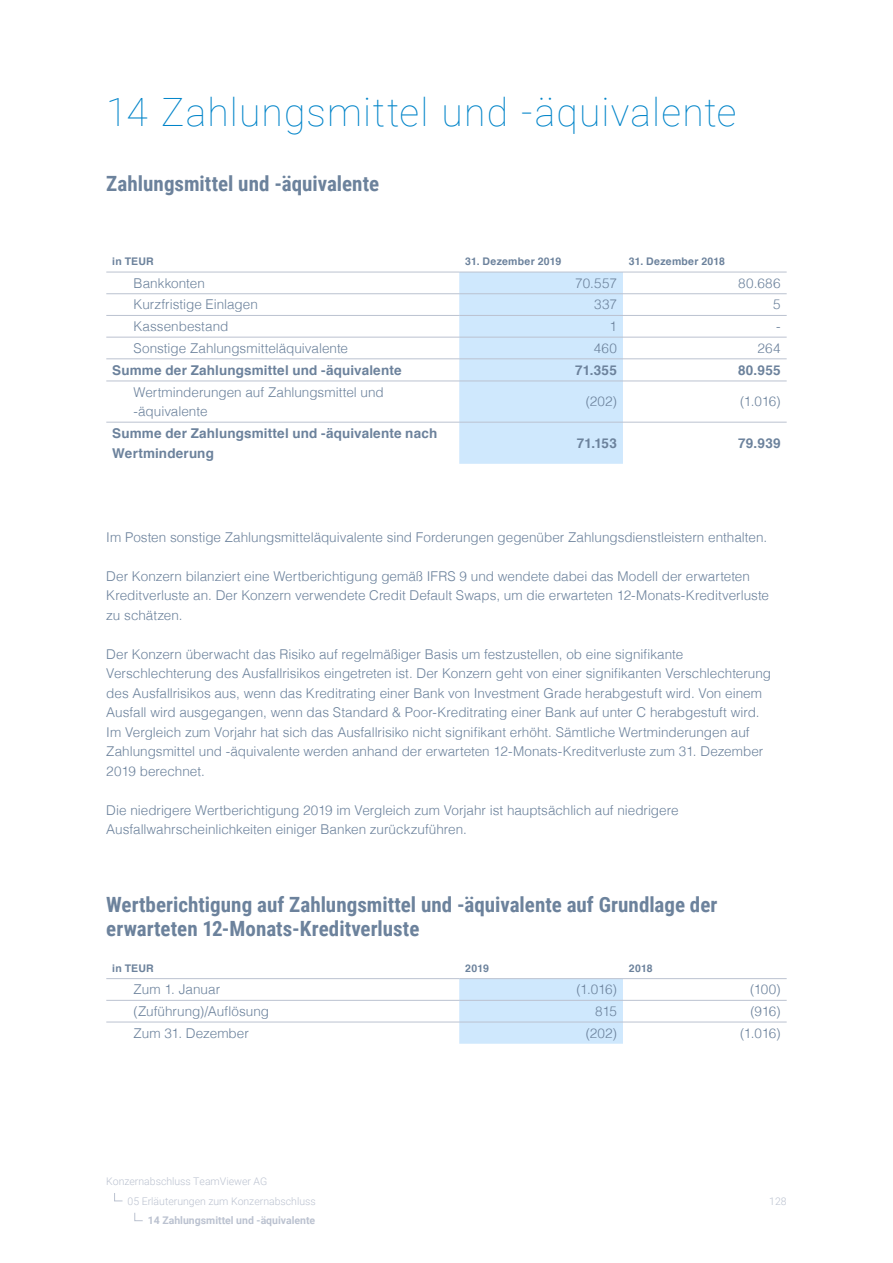
<style>
.page{position:relative;width:893px;height:1263px;background:#fff}
.page>*{position:absolute;margin:0;border:0;box-sizing:border-box;transform-origin:0 0}
.t1{font:100 39px "Roboto";letter-spacing:.03em;color:#0084c9}
.t2{font:700 21px/24px "Roboto Condensed";color:#6c829c}
.t3{font:300 13.5px/19.5px "Helvetica";color:#6c829c}
.t4{font:700 13.5px/19.5px "Helvetica";letter-spacing:.01em;color:#6c829c}
.t5{font:300 10.5px "Roboto";color:#bbc2d0}
.t6{font:700 10.5px "Helvetica";letter-spacing:.02em;color:#6c829c}
.t7{font:700 10.5px "Roboto";color:#bbc2d0}
</style>
<div class="page">
<svg style="left:134px;top:1212px;width:9px;height:9px"></svg>
<svg style="left:114px;top:1193px;width:9px;height:8px"></svg>
<div style="left:459px;top:273px;width:164px;height:191px;background:#cfe8fd"></div>
<hr style="left:106px;top:272px;width:353px;height:1px;background:#bbc2d0">
<hr style="left:459px;top:272px;width:164px;height:1px;background:#bbc2d0">
<hr style="left:623px;top:272px;width:164px;height:1px;background:#bbc2d0">
<hr style="left:106px;top:293px;width:353px;height:1px;background:#bbc2d0">
<hr style="left:459px;top:293px;width:164px;height:1px;background:#bbc2d0">
<hr style="left:623px;top:293px;width:164px;height:1px;background:#bbc2d0">
<hr style="left:106px;top:315px;width:353px;height:1px;background:#bbc2d0">
<hr style="left:459px;top:315px;width:164px;height:1px;background:#bbc2d0">
<hr style="left:623px;top:315px;width:164px;height:1px;background:#bbc2d0">
<hr style="left:106px;top:337px;width:353px;height:1px;background:#bbc2d0">
<hr style="left:459px;top:337px;width:164px;height:1px;background:#bbc2d0">
<hr style="left:623px;top:337px;width:164px;height:1px;background:#bbc2d0">
<hr style="left:106px;top:359px;width:353px;height:1px;background:#bbc2d0">
<hr style="left:459px;top:359px;width:164px;height:1px;background:#bbc2d0">
<hr style="left:623px;top:359px;width:164px;height:1px;background:#bbc2d0">
<hr style="left:106px;top:381px;width:353px;height:1px;background:#bbc2d0">
<hr style="left:459px;top:381px;width:164px;height:1px;background:#bbc2d0">
<hr style="left:623px;top:381px;width:164px;height:1px;background:#bbc2d0">
<hr style="left:106px;top:422px;width:353px;height:1px;background:#bbc2d0">
<hr style="left:459px;top:422px;width:164px;height:1px;background:#bbc2d0">
<hr style="left:623px;top:422px;width:164px;height:1px;background:#bbc2d0">
<div style="left:459px;top:979px;width:164px;height:65px;background:#cfe8fd"></div>
<hr style="left:106px;top:978px;width:353px;height:1px;background:#bbc2d0">
<hr style="left:459px;top:978px;width:164px;height:1px;background:#bbc2d0">
<hr style="left:623px;top:978px;width:164px;height:1px;background:#bbc2d0">
<hr style="left:106px;top:1000px;width:353px;height:1px;background:#bbc2d0">
<hr style="left:459px;top:1000px;width:164px;height:1px;background:#bbc2d0">
<hr style="left:623px;top:1000px;width:164px;height:1px;background:#bbc2d0">
<hr style="left:106px;top:1022px;width:353px;height:1px;background:#bbc2d0">
<hr style="left:459px;top:1022px;width:164px;height:1px;background:#bbc2d0">
<hr style="left:623px;top:1022px;width:164px;height:1px;background:#bbc2d0">
<h1 class="t1" style="left:106px;top:85px;width:632px">14 Zahlungsmittel und -äquivalente</h1>
<h2 class="t2" style="left:106px;top:170px;width:274px">Zahlungsmittel und -äquivalente</h2>
<p class="t6" style="left:112px;top:253px;width:43px">in TEUR</p>
<p class="t6" style="left:465px;top:253px;width:98px">31. Dezember 2019</p>
<p class="t6" style="left:629px;top:253px;width:98px">31. Dezember 2018</p>
<p class="t3" style="left:134px;top:272px;width:73px">Bankkonten</p>
<p class="t3" style="left:575px;top:272px;width:43px">70.557</p>
<p class="t3" style="left:738px;top:272px;width:44px">80.686</p>
<p class="t3" style="left:134px;top:294px;width:126px">Kurzfristige Einlagen</p>
<p class="t3" style="left:594px;top:294px;width:24px">337</p>
<p class="t3" style="left:773px;top:294px;width:9px">5</p>
<p class="t3" style="left:134px;top:316px;width:96px">Kassenbestand</p>
<p class="t3" style="left:609px;top:316px;width:9px">1</p>
<p class="t3" style="left:776px;top:316px;width:6px">-</p>
<p class="t3" style="left:134px;top:337px;width:216px">Sonstige Zahlungsmitteläquivalente</p>
<p class="t3" style="left:594px;top:337px;width:25px">460</p>
<p class="t3" style="left:757px;top:337px;width:25px">264</p>
<p class="t4" style="left:112px;top:361px;width:291px">Summe der Zahlungsmittel und -äquivalente</p>
<p class="t4" style="left:575px;top:361px;width:43px">71.355</p>
<p class="t4" style="left:738px;top:361px;width:44px">80.955</p>
<p class="t3" style="left:134px;top:381px;width:252px">Wertminderungen auf Zahlungsmittel und -äquivalente</p>
<p class="t3" style="left:586px;top:391px;width:33px">(202)</p>
<p class="t3" style="left:740px;top:391px;width:42px">(1.016)</p>
<p class="t4" style="left:112px;top:424px;width:326px">Summe der Zahlungsmittel und -äquivalente nach<br>Wertminderung</p>
<p class="t4" style="left:577px;top:434px;width:42px">71.153</p>
<p class="t4" style="left:738px;top:434px;width:44px">79.939</p>
<p class="t3" style="left:106px;top:526px;width:662px">Im Posten sonstige Zahlungsmitteläquivalente sind Forderungen gegenüber Zahlungsdienstleistern enthalten.</p>
<p class="t3" style="left:106px;top:565px;width:664px">Der Konzern bilanziert eine Wertberichtigung gemäß IFRS 9 und wendete dabei das Modell der erwarteten<br>Kreditverluste an. Der Konzern verwendete Credit Default Swaps, um die erwarteten 12-Monats-Kreditverluste zu schätzen.</p>
<p class="t3" style="left:106px;top:643px;width:666px">Der Konzern überwacht das Risiko auf regelmäßiger Basis um festzustellen, ob eine signifikante Verschlechterung des Ausfallrisikos eingetreten ist. Der Konzern geht von einer signifikanten Verschlechterung des Ausfallrisikos aus, wenn das Kreditrating einer Bank von Investment Grade herabgestuft wird. Von einem Ausfall wird ausgegangen, wenn das Standard &amp; Poor-Kreditrating einer Bank auf unter C herabgestuft wird.<br>Im Vergleich zum Vorjahr hat sich das Ausfallrisiko nicht signifikant erhöht. Sämtliche Wertminderungen auf Zahlungsmittel und -äquivalente werden anhand der erwarteten 12-Monats-Kreditverluste zum 31. Dezember 2019 berechnet.</p>
<p class="t3" style="left:106px;top:799px;width:574px">Die niedrigere Wertberichtigung 2019 im Vergleich zum Vorjahr ist hauptsächlich auf niedrigere<br>Ausfallwahrscheinlichkeiten einiger Banken zurückzuführen.</p>
<h2 class="t2" style="left:106px;top:892px;width:613px">Wertberichtigung auf Zahlungsmittel und -äquivalente auf Grundlage der erwarteten 12-Monats-Kreditverluste</h2>
<p class="t6" style="left:112px;top:960px;width:43px">in TEUR</p>
<p class="t6" style="left:465px;top:960px;width:25px">2019</p>
<p class="t6" style="left:629px;top:960px;width:25px">2018</p>
<p class="t3" style="left:134px;top:979px;width:88px">Zum 1. Januar</p>
<p class="t3" style="left:576px;top:979px;width:42px">(1.016)</p>
<p class="t3" style="left:750px;top:979px;width:32px">(100)</p>
<p class="t3" style="left:134px;top:1000px;width:137px">(Zuführung)/Auflösung</p>
<p class="t3" style="left:595px;top:1000px;width:23px">815</p>
<p class="t3" style="left:750px;top:1000px;width:32px">(916)</p>
<p class="t3" style="left:134px;top:1022px;width:117px">Zum 31. Dezember</p>
<p class="t3" style="left:586px;top:1022px;width:33px">(202)</p>
<p class="t3" style="left:740px;top:1022px;width:42px">(1.016)</p>
<p class="t5" style="left:106px;top:1174px;width:163px">Konzernabschluss TeamViewer AG</p>
<p class="t7" style="left:148px;top:1213px;width:169px">14 Zahlungsmittel und -äquivalente</p>
<p class="t5" style="left:128px;top:1193px;width:190px">05 Erläuterungen zum Konzernabschluss</p>
<p class="t5" style="left:769px;top:1193px;width:19px">128</p>
</div>
